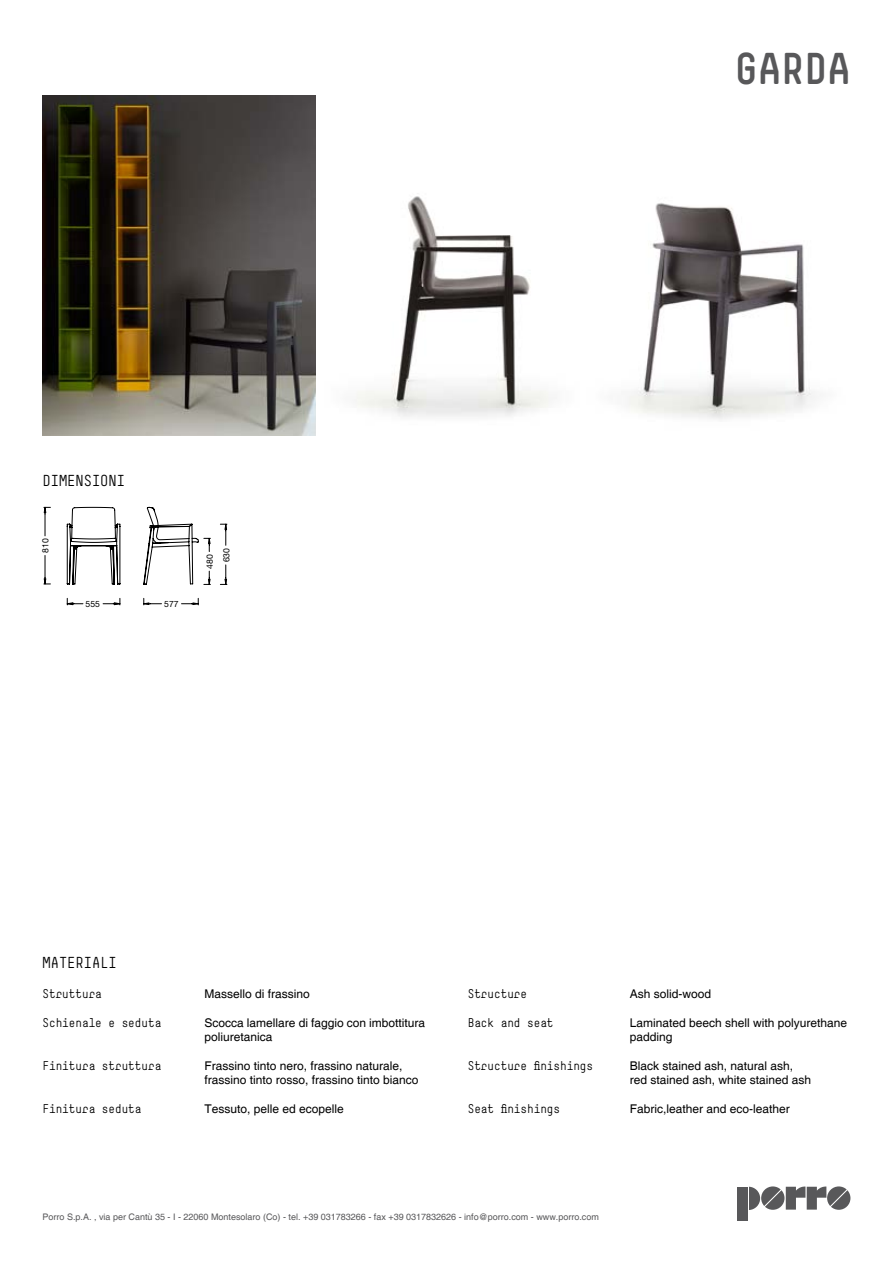
<style>
.page{position:relative;width:893px;height:1263px;background:#fff}
.page>*{position:absolute;margin:0;border:0;box-sizing:border-box;transform-origin:0 0}
.t1{font:700 42px "Simple";color:#58585a}
.t2{font:15px "Simple";color:#000}
.t3{font:12px/14.4px "Helvetica";color:#000}
.t4{font:12px "Simple";color:#000}
.t5{font:9px "Helvetica";color:#58585a}
.t6{font:8.7px/16.5px "Helvetica Neue";color:#000}
</style>
<div class="page">
<svg style="left:44px;top:506px;width:183px;height:99px"></svg>
<img style="left:628px;top:203px;width:187px;height:217px">
<div style="left:738px;top:1186px;width:10px;height:34px;background:#58585a"></div>
<svg style="left:749px;top:1186px;width:101px;height:24px"></svg>
<img style="left:43px;top:96px;width:273px;height:340px">
<img style="left:355px;top:196px;width:194px;height:221px">
<h1 class="t1" style="left:735px;top:43px;width:117px">GARDA</h1>
<p class="t2" style="left:43px;top:472px;width:84px">DIMENSIONI</p>
<p class="t6" style="left:37px;top:553px;width:16px;rotate:-90deg">810</p>
<p class="t6" style="left:86px;top:596px;width:16px">555</p>
<p class="t6" style="left:164px;top:596px;width:16px">577</p>
<p class="t6" style="left:201px;top:562px;width:16px;text-indent:-6px;rotate:-90deg">480<br>630</p>
<p class="t2" style="left:43px;top:954px;width:76px">MATERIALI</p>
<p class="t4" style="left:43px;top:986px;width:61px">Struttura</p>
<p class="t3" style="left:205px;top:987px;width:107px">Massello di frassino</p>
<p class="t4" style="left:43px;top:1015px;width:120px">Schienale e seduta</p>
<p class="t3" style="left:205px;top:1016px;width:222px">Scocca lamellare di faggio con imbottitura poliuretanica</p>
<p class="t4" style="left:43px;top:1058px;width:120px">Finitura struttura</p>
<p class="t3" style="left:205px;top:1059px;width:216px">Frassino tinto nero, frassino naturale, frassino tinto rosso, frassino tinto bianco</p>
<p class="t4" style="left:43px;top:1101px;width:101px">Finitura seduta</p>
<p class="t3" style="left:205px;top:1102px;width:141px">Tessuto, pelle ed ecopelle</p>
<p class="t4" style="left:468px;top:986px;width:61px">Structure</p>
<p class="t3" style="left:630px;top:987px;width:83px">Ash solid-wood</p>
<p class="t4" style="left:468px;top:1015px;width:87px">Back and seat</p>
<p class="t3" style="left:630px;top:1016px;width:219px">Laminated beech shell with polyurethane padding</p>
<p class="t4" style="left:468px;top:1058px;width:127px">Structure finishings</p>
<p class="t3" style="left:630px;top:1059px;width:183px">Black stained ash, natural ash, red stained ash, white stained ash</p>
<p class="t4" style="left:468px;top:1101px;width:94px">Seat finishings</p>
<p class="t3" style="left:630px;top:1102px;width:162px">Fabric,leather and eco-leather</p>
<p class="t5" style="left:43px;top:1211px;width:558px">Porro S.p.A. , via per Cantù 35 - I - 22060 Montesolaro (Co) - tel. +39 031783266 - fax +39 0317832626 - info@porro.com - www.porro.com</p>
</div>
